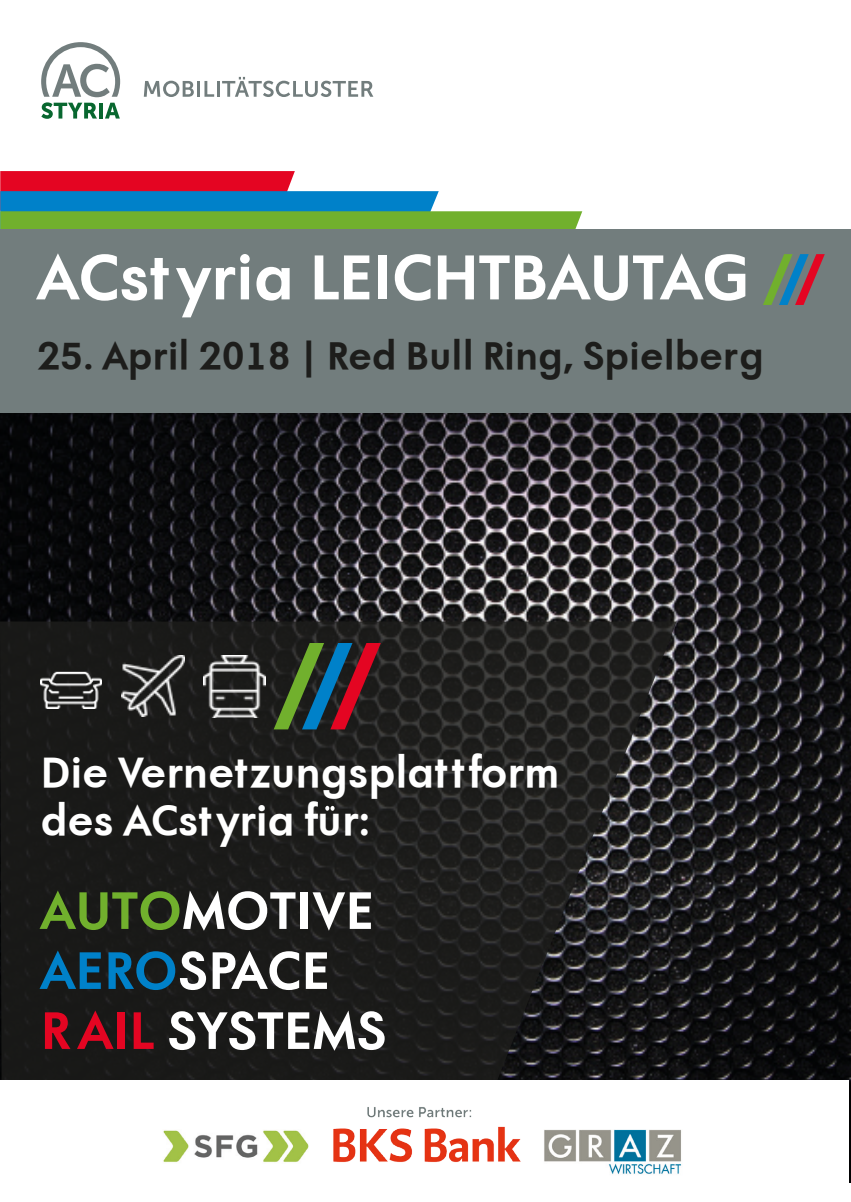
<style>
.page{position:relative;width:851px;height:1202px;background:#fff}
.page>*{position:absolute;margin:0;border:0;box-sizing:border-box;transform-origin:0 0}
.t1{font:700 102px "A Futura Orto";color:#71b02d}
.t2{font:700 60px "A Futura Orto";color:#fff}
.t3{font:700 50px/60px "A Futura Orto";letter-spacing:.01em;color:#fff}
.t4{font:700 40px "A Futura Orto";color:#fff}
.t5{font:700 36.4px "A Futura Orto";color:#1d1d1b}
.s1{color:#71b02d}
.s2{color:#0081c9}
.s3{color:#e40522}
</style>
<div class="page">
<img style="left:0;top:413px;width:850px;height:670px">
<svg style="left:144px;top:81px;width:50px;height:16px"></svg>
<hr style="left:197px;top:81px;width:3px;height:16px;background:#727d7d">
<svg style="left:204px;top:81px;width:10px;height:16px"></svg>
<hr style="left:217px;top:81px;width:3px;height:16px;background:#727d7d">
<svg style="left:222px;top:77px;width:151px;height:20px"></svg>
<svg style="left:41px;top:42px;width:79px;height:77px"></svg>
<svg style="left:0;top:171px;width:582px;height:58px"></svg>
<div style="left:0;top:229px;width:850px;height:184px;background:#727d7d"></div>
<svg style="left:0;top:621px;width:676px;height:459px;background:#1e1e1d"></svg>
<img style="left:41px;top:664px;width:60px;height:44px">
<img style="left:122px;top:656px;width:62px;height:61px">
<img style="left:203px;top:656px;width:63px;height:61px">
<div style="left:0;top:1080px;width:848px;height:122px;background:#fff"></div>
<svg style="left:325px;top:806px;width:9px;height:5px"></svg>
<img style="left:163px;top:1107px;width:518px;height:67px">
<p class="t2" style="left:37px;top:245px;width:786px">ACst yria LEICHTBAUTAG <span class="s1">/</span><span class="s2">/</span><span class="s3">/</span></p>
<p class="t5" style="left:37px;top:336px;width:728px">25. April 2018 | Red Bull Ring, Spielberg</p>
<p class="t1" style="left:277px;top:627px;width:101px">/<span class="s2">/</span><span class="s3">/</span></p>
<p class="t4" style="left:41px;top:751px;width:520px">Die Vernetzungsplattform</p>
<p class="t4" style="left:41px;top:799px;width:331px">des ACst yria fur:</p>
<p class="t3" style="left:41px;top:883px;width:334px"><span class="s1">AUTO</span>MOTIVE</p>
<p class="t3" style="left:41px;top:943px;width:347px"><span class="s2">AERO</span>SPACE<br><span class="s3">R AIL</span> SYSTEMS</p>
</div>
